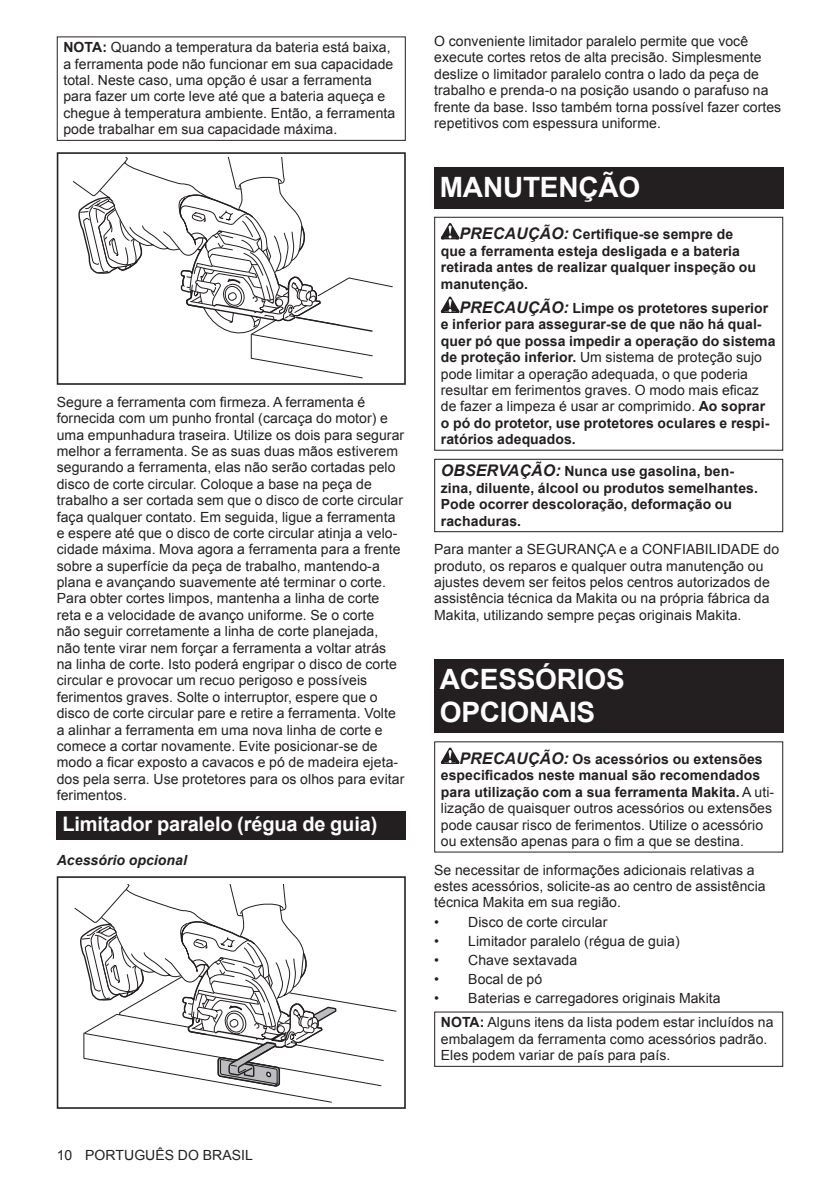
<style>
.page{position:relative;width:840px;height:1191px;background:#fff}
.page>*{position:absolute;margin:0;border:0;box-sizing:border-box;transform-origin:0 0}
.t1{font:700 28px/32.8px "Arial";letter-spacing:-.01em;color:#fff}
.t2{font:700 20px "Arial";letter-spacing:-.01em;color:#fff}
.t3{font:14px/16.4px "Arial";letter-spacing:.005em;color:#231f20}
.t4{font:700 14px/16.4px "Arial";letter-spacing:.005em;color:#231f20}
.t5{font:italic 700 14px "Arial";letter-spacing:.005em;color:#231f20}
.s1{font-weight:700}
.s2{font-style:italic;font-size:16px}
.s3{font-weight:400}
.s4{font-weight:700;font-style:italic;font-size:16px}
</style>
<div class="page">
<div style="left:57px;top:36px;width:348px;height:105px;border:1px solid #231f20"></div>
<svg style="left:57px;top:152px;width:348px;height:233px"></svg>
<svg style="left:72px;top:157px;width:321px;height:222px"></svg>
<div style="left:57px;top:811px;width:348px;height:29px;background:#231f20"></div>
<svg style="left:57px;top:876px;width:348px;height:232px"></svg>
<div style="left:434px;top:168px;width:348px;height:41px;background:#231f20"></div>
<svg style="left:440px;top:223px;width:19px;height:16px"></svg>
<svg style="left:440px;top:296px;width:19px;height:17px"></svg>
<div style="left:434px;top:217px;width:348px;height:234px;border:1px solid #231f20"></div>
<div style="left:434px;top:459px;width:348px;height:73px;border:1px solid #231f20"></div>
<div style="left:434px;top:659px;width:348px;height:74px;background:#231f20"></div>
<svg style="left:440px;top:747px;width:19px;height:17px"></svg>
<p class="t3" style="left:63px;top:39px;width:333px"><span class="s1">NOTA:</span> Quando a temperatura da bateria está baixa, a ferramenta pode não funcionar em sua capacidade total. Neste caso, uma opção é usar a ferramenta para fazer um corte leve até que a bateria aqueça e chegue à temperatura ambiente. Então, a ferramenta pode trabalhar em sua capacidade máxima.</p>
<p class="t3" style="left:57px;top:394px;width:349px">Segure a ferramenta com firmeza. A ferramenta é fornecida com um punho frontal (carcaça do motor) e uma empunhadura traseira. Utilize os dois para segurar melhor a ferramenta. Se as suas duas mãos estiverem segurando a ferramenta, elas não serão cortadas pelo disco de corte circular. Coloque a base na peça de trabalho a ser cortada sem que o disco de corte circular faça qualquer contato. Em seguida, ligue a ferramenta e espere até que o disco de corte circular atinja a velo&shy;cidade máxima. Mova agora a ferramenta para a frente sobre a superfície da peça de trabalho, mantendo-a plana e avançando suavemente até terminar o corte.<br>Para obter cortes limpos, mantenha a linha de corte reta e a velocidade de avanço uniforme. Se o corte<br>não seguir corretamente a linha de corte planejada, não tente virar nem forçar a ferramenta a voltar atrás na linha de corte. Isto poderá engripar o disco de corte circular e provocar um recuo perigoso e possíveis ferimentos graves. Solte o interruptor, espere que o disco de corte circular pare e retire a ferramenta. Volte a alinhar a ferramenta em uma nova linha de corte e comece a cortar novamente. Evite posicionar-se de modo a ficar exposto a cavacos e pó de madeira ejeta&shy;dos pela serra. Use protetores para os olhos para evitar ferimentos.</p>
<h2 class="t2" style="left:62px;top:811px;width:316px">Limitador paralelo (régua de guia)</h2>
<p class="t5" style="left:57px;top:850px;width:132px">Acessório opcional</p>
<p class="t3" style="left:434px;top:33px;width:348px">O conveniente limitador paralelo permite que você execute cortes retos de alta precisão. Simplesmente deslize o limitador paralelo contra o lado da peça de trabalho e prenda-o na posição usando o parafuso na frente da base. Isso também torna possível fazer cortes repetitivos com espessura uniforme.</p>
<h1 class="t1" style="left:439px;top:172px;width:202px">MANUTENÇÃO</h1>
<p class="t4" style="left:440px;top:227px;width:316px;text-indent:19px"><span class="s2">PRECAUÇÃO:</span> Certifique-se sempre de que a ferramenta esteja desligada e a bateria retirada antes de realizar qualquer inspeção ou manutenção.</p>
<p class="t4" style="left:440px;top:300px;width:336px;text-indent:19px"><span class="s2">PRECAUÇÃO:</span> Limpe os protetores superior e inferior para assegurar-se de que não há qual&shy;quer pó que possa impedir a operação do sistema de proteção inferior. <span class="s3">Um sistema de proteção sujo pode limitar a operação adequada, o que poderia resultar em ferimentos graves. O modo mais eficaz de fazer a limpeza é usar ar comprimido.</span> Ao soprar o pó do protetor, use protetores oculares e respi&shy;ratórios adequados.</p>
<p class="t4" style="left:440px;top:463px;width:318px"><span class="s2">OBSERVAÇÃO:</span> Nunca use gasolina, ben&shy;zina, diluente, álcool ou produtos semelhantes.<br>Pode ocorrer descoloração, deformação ou rachaduras.</p>
<p class="t3" style="left:434px;top:541px;width:346px">Para manter a SEGURANÇA e a CONFIABILIDADE do produto, os reparos e qualquer outra manutenção ou ajustes devem ser feitos pelos centros autorizados de assistência técnica da Makita ou na própria fábrica da Makita, utilizando sempre peças originais Makita.</p>
<h1 class="t1" style="left:439px;top:664px;width:186px">ACESSÓRIOS<br>OPCIONAIS</h1>
<p class="t3" style="left:440px;top:751px;width:335px;text-indent:19px"><span class="s4">PRECAUÇÃO:</span> <span class="s1">Os acessórios ou extensões especificados neste manual são recomendados para utilização com a sua ferramenta Makita.</span> A uti&shy;lização de quaisquer outros acessórios ou extensões pode causar risco de ferimentos. Utilize o acessório ou extensão apenas para o fim a que se destina.</p>
<p class="t3" style="left:434px;top:861px;width:333px">Se necessitar de informações adicionais relativas a estes acessórios, solicite-as ao centro de assistência técnica Makita em sua região.</p>
<p class="t3" style="left:434px;top:913px;width:175px">• Disco de corte circular</p>
<p class="t3" style="left:434px;top:932px;width:247px">• Limitador paralelo (régua de guia)</p>
<p class="t3" style="left:434px;top:952px;width:144px">• Chave sextavada</p>
<p class="t3" style="left:434px;top:971px;width:109px">• Bocal de pó</p>
<p class="t3" style="left:440px;top:986px;width:334px;line-height:23.8px;text-indent:-7px">• Baterias e carregadores originais Makita<br><span class="s1">NOTA:</span> Alguns itens da lista podem estar incluídos na</p>
<p class="t3" style="left:440px;top:1030px;width:328px">embalagem da ferramenta como acessórios padrão.<br>Eles podem variar de país para país.</p>
<p class="t3" style="left:57px;top:1147px;width:198px">10 PORTUGUÊS DO BRASIL</p>
</div>
